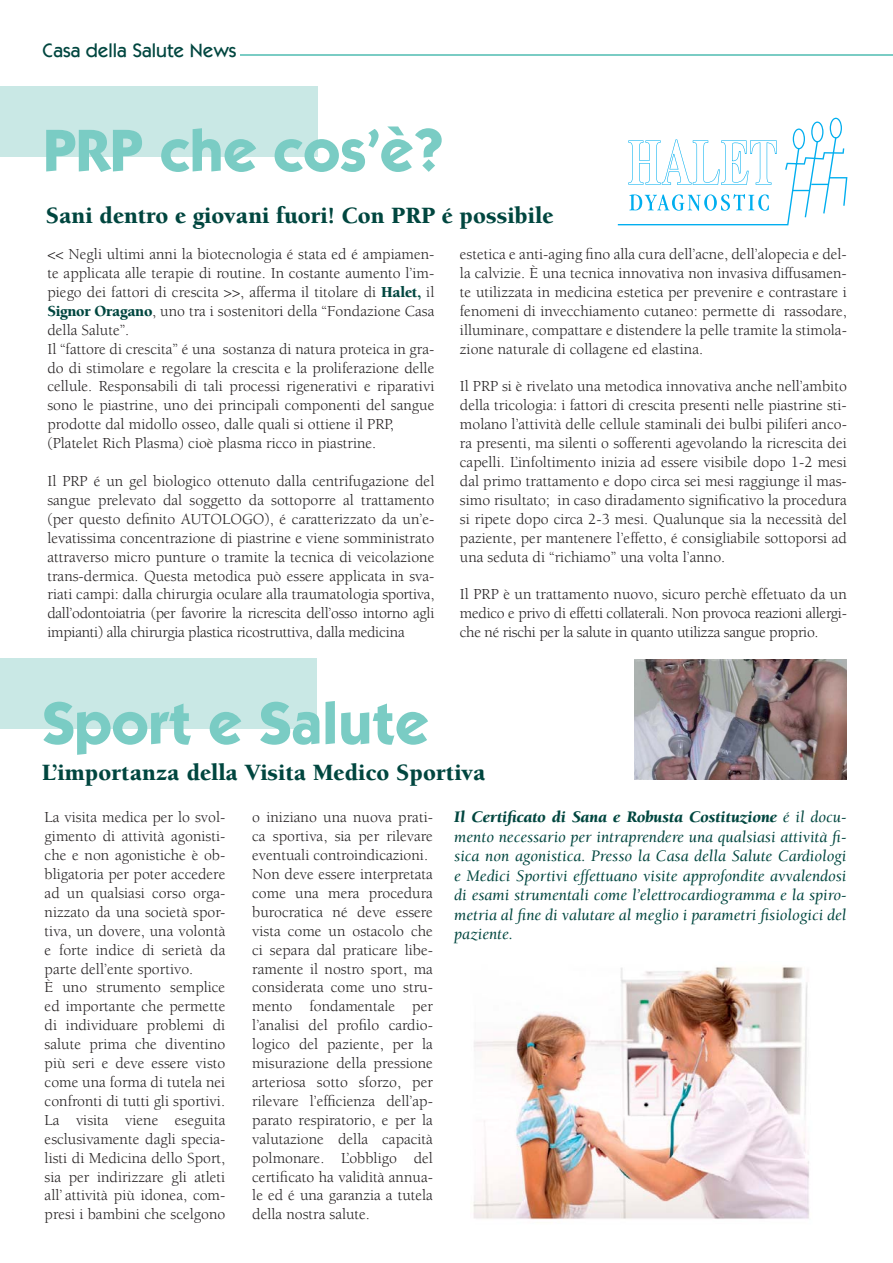
<style>
.page{position:relative;width:893px;height:1263px;background:#fff}
.page>*{position:absolute;margin:0;border:0;box-sizing:border-box;transform-origin:0 0}
.t1{font:700 60px "ITC Kabel Std";color:#7accc4}
.t2{font:900 24px "Berkeley Std";color:#00463f}
.t3{font:500 19.5px "ITC Kabel Std";color:#00463f}
.t4{font:italic 16.5px/19.5px "Berkeley Std";color:#00463f;text-align:justify}
.t5{font:15.75px/18.9px "Berkeley Std";color:#231f20;text-align:justify}
.s1{font-weight:900;color:#00463f}
.s2{font-weight:900}
</style>
<div class="page">
<hr style="left:240px;top:55px;width:653px;height:1px;background:#7accc4">
<hr style="left:892px;top:86px;width:1px;height:71px;background:#c9e8e5">
<div style="left:0;top:86px;width:317px;height:71px;background:#c9e8e5"></div>
<svg style="left:618px;top:118px;width:229px;height:107px"></svg>
<img style="left:473px;top:966px;width:336px;height:254px">
<div style="left:0;top:658px;width:317px;height:71px;background:#c9e8e5"></div>
<img style="left:634px;top:659px;width:212px;height:120px">
<p class="t3" style="left:43px;top:42px;width:195px">Casa della Salute News</p>
<h1 class="t1" style="left:43px;top:128px;width:402px">PRP che cos’è?</h1>
<h2 class="t2" style="left:46px;top:206px;width:509px">Sani dentro e giovani fuori! Con PRP é possibile</h2>
<p class="t5" style="left:47px;top:246px;width:388px;text-align:left">&lt;&lt; Negli ultimi anni la biotecnologia é stata ed é ampiamen&shy;te applicata alle terapie di routine. In costante aumento l’im&shy;piego dei fattori di crescita &gt;&gt;, afferma il titolare di <span class="s1">Halet,</span> il <span class="s1">Signor Oragano</span>, uno tra i sostenitori della “Fondazione Casa della Salute”.<br>Il “fattore di crescita” é una sostanza di natura proteica in gra&shy;do di stimolare e regolare la crescita e la proliferazione delle cellule. Responsabili di tali processi rigenerativi e riparativi sono le piastrine, uno dei principali componenti del sangue prodotte dal midollo osseo, dalle quali si ottiene il PRP, (Platelet Rich Plasma) cioè plasma ricco in piastrine.</p>
<p class="t5" style="left:47px;top:473px;width:388px">Il PRP é un gel biologico ottenuto dalla centrifugazione del sangue prelevato dal soggetto da sottoporre al trattamento (per questo definito AUTOLOGO), é caratterizzato da un’e&shy;levatissima concentrazione di piastrine e viene somministrato attraverso micro punture o tramite la tecnica di veicolazione trans-dermica. Questa metodica può essere applicata in sva&shy;riati campi: dalla chirurgia oculare alla traumatologia sportiva, dall’odontoiatria (per favorire la ricrescita dell’osso intorno agli impianti) alla chirurgia plastica ricostruttiva, dalla medicina</p>
<h1 class="t1" style="left:42px;top:701px;width:388px">Sport e Salute</h1>
<p class="t5" style="left:460px;top:246px;width:388px">estetica e anti-aging fino alla cura dell’acne, dell’alopecia e del&shy;la calvizie. È una tecnica innovativa non invasiva diffusamen&shy;te utilizzata in medicina estetica per prevenire e contrastare i fenomeni di invecchiamento cutaneo: permette di rassodare, illuminare, compattare e distendere la pelle tramite la stimola&shy;zione naturale di collagene ed elastina.</p>
<p class="t5" style="left:460px;top:378px;width:388px">Il PRP si è rivelato una metodica innovativa anche nell’ambito della tricologia: i fattori di crescita presenti nelle piastrine sti&shy;molano l’attività delle cellule staminali dei bulbi piliferi anco&shy;ra presenti, ma silenti o sofferenti agevolando la ricrescita dei capelli. L’infoltimento inizia ad essere visibile dopo 1-2 mesi dal primo trattamento e dopo circa sei mesi raggiunge il mas&shy;simo risultato; in caso diradamento significativo la procedura si ripete dopo circa 2-3 mesi. Qualunque sia la necessità del paziente, per mantenere l’effetto, é consigliabile sottoporsi ad una seduta di “richiamo” una volta l’anno.</p>
<p class="t5" style="left:460px;top:586px;width:388px">Il PRP è un trattamento nuovo, sicuro perchè effetuato da un medico e privo di effetti collaterali. Non provoca reazioni allergi&shy;che né rischi per la salute in quanto utilizza sangue proprio.</p>
<h2 class="t2" style="left:42px;top:763px;width:445px">L’importanza della Visita Medico Sportiva</h2>
<p class="t5" style="left:45px;top:809px;width:182px;text-align:left">La visita medica per lo svol&shy;gimento di attività agonisti&shy;che e non agonistiche è ob&shy;bligatoria per poter accedere ad un qualsiasi corso orga&shy;nizzato da una società spor&shy;tiva, un dovere, una volontà e forte indice di serietà da parte dell’ente sportivo.<br>È uno strumento semplice ed importante che permette di individuare problemi di salute prima che diventino più seri e deve essere visto come una forma di tutela nei confronti di tutti gli sportivi.<br>La visita viene eseguita esclusivamente dagli specia&shy;listi di Medicina dello Sport, sia per indirizzare gli atleti all’ attività più idonea, com&shy;presi i bambini che scelgono</p>
<p class="t5" style="left:252px;top:809px;width:182px;text-align:left">o iniziano una nuova prati&shy;ca sportiva, sia per rilevare eventuali controindicazioni.<br>Non deve essere interpretata come una mera procedura burocratica né deve essere vista come un ostacolo che ci separa dal praticare libe&shy;ramente il nostro sport, ma considerata come uno stru&shy;mento fondamentale per l’analisi del profilo cardio&shy;logico del paziente, per la misurazione della pressione arteriosa sotto sforzo, per rilevare l’efficienza dell’ap&shy;parato respiratorio, e per la valutazione della capacità polmonare. L’obbligo del certificato ha validità annua&shy;le ed é una garanzia a tutela della nostra salute.</p>
<p class="t4" style="left:454px;top:809px;width:394px"><span class="s2">Il Certificato di Sana e Robusta Costituzione</span> é il docu&shy;mento necessario per intraprendere una qualsiasi attività fi&shy;sica non agonistica. Presso la Casa della Salute Cardiologi e Medici Sportivi effettuano visite approfondite avvalendosi di esami strumentali come l’elettrocardiogramma e la spiro&shy;metria al fine di valutare al meglio i parametri fisiologici del paziente.</p>
</div>
